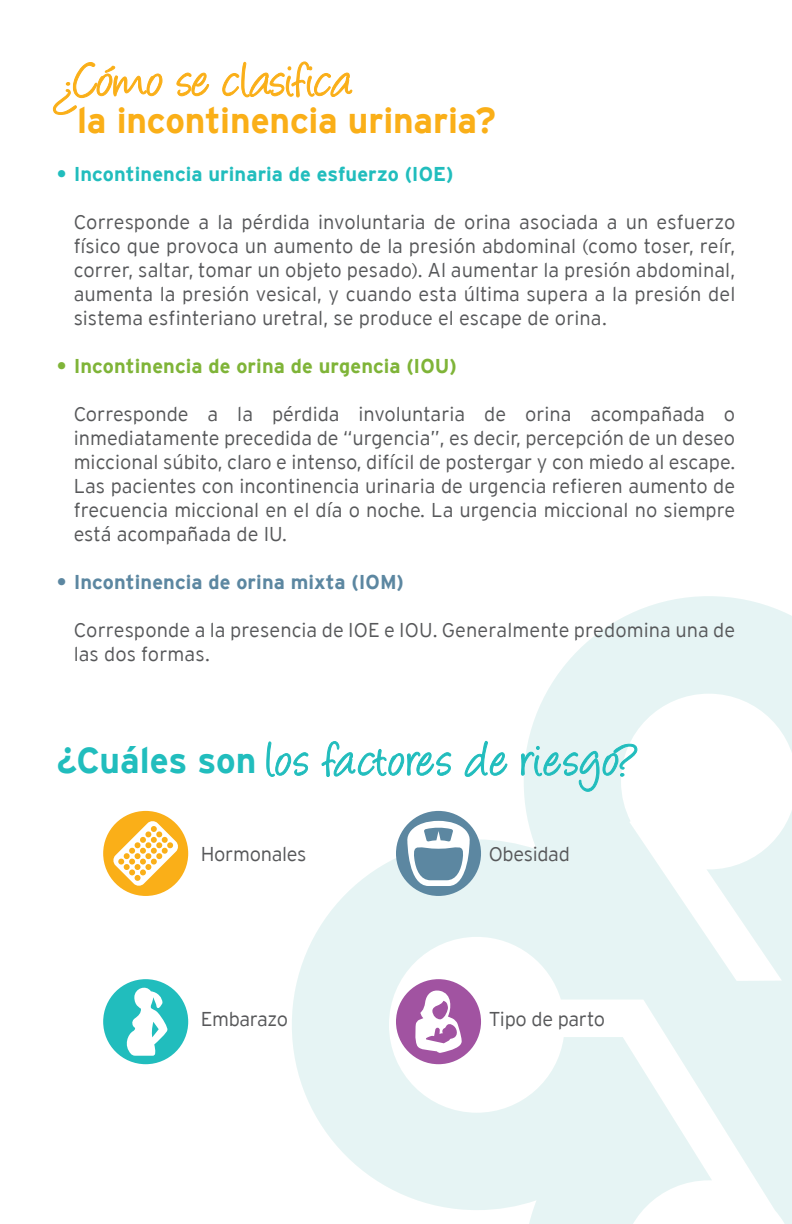
<style>
.page{position:relative;width:792px;height:1224px;background:#fff}
.page>*{position:absolute;margin:0;border:0;box-sizing:border-box;transform-origin:0 0}
.t1{font:56px "Angelina";letter-spacing:.04em;color:#21bdbd}
.t2{font:56px "Angelina";letter-spacing:.01em;color:#faaf18}
.t3{font:700 36px "Interstate";letter-spacing:-.005em;color:#faaf18}
.t4{font:300 20px/24px "Interstate";color:#57585a;text-align:justify}
.t5{font:700 20px "Interstate";letter-spacing:.005em;color:#21bdbd}
.t6{font:700 20px "Interstate";letter-spacing:.005em;color:#7fb438}
.t7{font:700 20px "Interstate";letter-spacing:.005em;color:#5c87a1}
.s1{font-family:"Interstate";font-weight:700;font-size:36px}
</style>
<div class="page">
<svg style="left:292px;top:596px;width:500px;height:628px;fill:#e6f4f4"></svg>
<svg style="left:52px;top:62px;width:111px;height:53px"></svg>
<svg style="left:176px;top:72px;width:34px;height:25px"></svg>
<svg style="left:222px;top:61px;width:131px;height:37px"></svg>
<svg style="left:266px;top:741px;width:43px;height:36px"></svg>
<svg style="left:321px;top:741px;width:131px;height:37px"></svg>
<svg style="left:464px;top:740px;width:44px;height:37px"></svg>
<svg style="left:520px;top:743px;width:118px;height:49px;background:#ceeeee"></svg>
<div style="left:103px;top:811px;width:85px;height:85px;background:#faaf18;border-radius:50%"></div>
<svg style="left:113px;top:820px;width:66px;height:66px"></svg>
<div style="left:103px;top:979px;width:85px;height:85px;background:#21bdbd;border-radius:50%"></div>
<svg style="left:123px;top:984px;width:45px;height:72px"></svg>
<div style="left:396px;top:979px;width:85px;height:85px;background:#a153a1;border-radius:50%"></div>
<svg style="left:415px;top:990px;width:47px;height:63px"></svg>
<div style="left:396px;top:811px;width:85px;height:85px;background:#5c87a1;border-radius:50%"></div>
<svg style="left:407px;top:821px;width:63px;height:65px"></svg>
<h1 class="t2" style="left:57px;top:57px;width:296px">¿Cómo se clasifica</h1>
<h2 class="t3" style="left:77px;top:100px;width:420px">la incontinencia urinaria?</h2>
<p class="t5" style="left:57px;top:163px;width:399px">• Incontinencia urinaria de esfuerzo (IOE)</p>
<p class="t4" style="left:74px;top:210px;width:663px">Corresponde a la pérdida involuntaria de orina asociada a un esfuerzo físico que provoca un aumento de la presión abdominal (como toser, reír, correr, saltar, tomar un objeto pesado). Al aumentar la presión abdominal, aumenta la presión vesical, y cuando esta última supera a la presión del sistema esfinteriano uretral, se produce el escape de orina.</p>
<p class="t6" style="left:57px;top:355px;width:402px">• Incontinencia de orina de urgencia (IOU)</p>
<p class="t4" style="left:74px;top:402px;width:663px">Corresponde a la pérdida involuntaria de orina acompañada o inmediatamente precedida de “urgencia”, es decir, percepción de un deseo miccional súbito, claro e intenso, difícil de postergar y con miedo al escape.<br>Las pacientes con incontinencia urinaria de urgencia refieren aumento de frecuencia miccional en el día o noche. La urgencia miccional no siempre está acompañada de IU.</p>
<p class="t7" style="left:57px;top:571px;width:349px">• Incontinencia de orina mixta (IOM)</p>
<p class="t4" style="left:74px;top:618px;width:663px">Corresponde a la presencia de IOE e IOU. Generalmente predomina una de las dos formas.</p>
<h1 class="t1" style="left:57px;top:736px;width:583px"><span class="s1">¿Cuáles son</span> los factores de riesgo?</h1>
<p class="t4" style="left:201px;top:841px;width:107px">Hormonales</p>
<p class="t4" style="left:489px;top:841px;width:83px">Obesidad</p>
<p class="t4" style="left:201px;top:1007px;width:89px">Embarazo</p>
<p class="t4" style="left:489px;top:1007px;width:118px">Tipo de parto</p>
</div>
